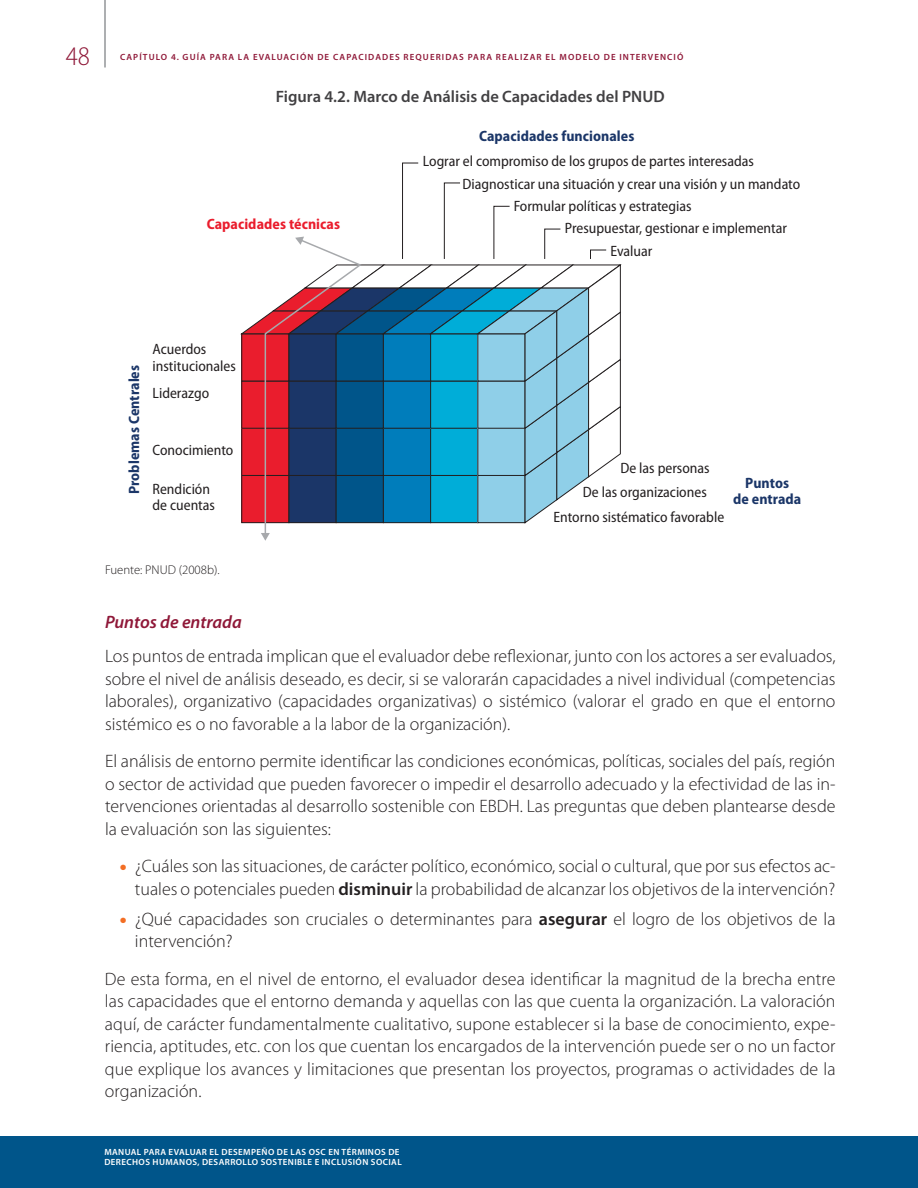
<style>
.page{position:relative;width:918px;height:1188px;background:#fff}
.page>*{position:absolute;margin:0;border:0;box-sizing:border-box;transform-origin:0 0}
.t1{font:300 semi-condensed 27px "Myriad Pro";color:#8f1838}
.t2{font:300 18px/22.5px "Myriad Pro";color:#231f20;text-align:justify}
.t3{font:italic 600 18px "Myriad Pro";color:#8f1838}
.t4{font:600 16.5px "Myriad Pro";color:#414042}
.t5{font:semi-condensed 15px/16.5px "Myriad Pro";color:#231f20}
.t6{font:700 semi-condensed 15px/16.5px "Myriad Pro";letter-spacing:.005em;color:#1b3668;text-align:center}
.t7{font:700 semi-condensed 15px "Myriad Pro";letter-spacing:.005em;color:#ea1d2d}
.t8{font:300 12.75px "Myriad Pro";color:#231f20}
.t9{font:600 9px/10.5px "Myriad Pro";letter-spacing:.045em;color:#fff}
.t10{font:600 9px "Myriad Pro";letter-spacing:.12em;color:#8f1838}
.s1{font-weight:900;font-stretch:semi-expanded;color:#f36e24}
.s2{font-weight:600}
</style>
<div class="page">
<div style="left:0;top:1136px;width:918px;height:52px;background:#00558a"></div>
<hr style="left:104px;top:0;width:2px;height:68px;background:#939598">
<svg style="left:241px;top:163px;width:380px;height:378px"></svg>
<h1 class="t1" style="left:66px;top:41px;width:26px">48</h1>
<p class="t10" style="left:120px;top:51px;width:30px">CAP ÍTULO</p>
<p class="t10" style="left:171px;top:51px;width:46px">4. GUÍA PARA</p>
<p class="t10" style="left:238px;top:51px;width:23px">LA EVALUACIÓN</p>
<p class="t10" style="left:317px;top:51px;width:23px">DE CAPACIDADES</p>
<p class="t10" style="left:404px;top:51px;width:27px">REQUERIDAS</p>
<p class="t10" style="left:468px;top:51px;width:7px">PARA</p>
<p class="t10" style="left:496px;top:51px;width:7px">REALI</p>
<p class="t10" style="left:524px;top:51px;width:44px">ZARELMODELO</p>
<p class="t10" style="left:604px;top:51px;width:23px">DE INTERVENCIÓ</p>
<p class="t4" style="left:276px;top:86px;width:390px">FIGURA 4.2. MARCO DE ANÁLISIS DE CAPACIDADES DEL PNUD</p>
<p class="t6" style="left:479px;top:127px;width:157px">Capacidades funcionales</p>
<p class="t7" style="left:207px;top:216px;width:135px">Capacidades técnicas</p>
<p class="t6" style="left:126px;top:494px;width:131px;rotate:-90deg">Problemas Centrales</p>
<p class="t5" style="left:153px;top:341px;width:85px">Acuerdos institucionales</p>
<p class="t5" style="left:153px;top:385px;width:58px">Liderazgo</p>
<p class="t5" style="left:153px;top:442px;width:82px">Conocimiento</p>
<p class="t5" style="left:153px;top:481px;width:64px">Rendición de cuentas</p>
<p class="t8" style="left:105px;top:562px;width:116px">Fuente: PNUD (2008b).</p>
<p class="t5" style="left:423px;top:153px;width:333px">Lograr el compromiso de los grupos de partes interesadas</p>
<p class="t5" style="left:463px;top:176px;width:339px">Diagnosticar una situación y crear una visión y un mandato</p>
<p class="t5" style="left:514px;top:198px;width:179px">Formular políticas y estrategias</p>
<p class="t5" style="left:610px;top:217px;width:178px;line-height:22.4px;text-indent:-45px">Presupuestar, gestionar e implementar<br>Evaluar</p>
<p class="t5" style="left:620px;top:460px;width:91px">De las personas</p>
<p class="t5" style="left:583px;top:484px;width:125px">De las organizaciones</p>
<p class="t5" style="left:553px;top:509px;width:172px">Entorno sistématico favorable</p>
<p class="t6" style="left:733px;top:475px;width:70px">Puntos<br>de entrada</p>
<p class="t3" style="left:105px;top:611px;width:138px">Puntos de entrada</p>
<p class="t2" style="left:105px;top:645px;width:732px">Los puntos de entrada implican que el evaluador debe reflexionar, junto con los actores a ser evaluados, sobre el nivel de análisis deseado, es decir, si se valorarán capacidades a nivel individual (competencias laborales), organizativo (capacidades organizativas) o sistémico (valorar el grado en que el entorno sistémico es o no favorable a la labor de la organización).</p>
<p class="t2" style="left:105px;top:750px;width:732px">El análisis de entorno permite identificar las condiciones económicas, políticas, sociales del país, región o sector de actividad que pueden favorecer o impedir el desarrollo adecuado y la efectividad de las in&shy;tervenciones orientadas al desarrollo sostenible con EBDH. Las preguntas que deben plantearse desde la evaluación son las siguientes:</p>
<p class="t2" style="left:120px;top:855px;width:717px;text-align:right"><span class="s1">•</span> ¿Cuáles son las situaciones, de carácter político, económico, social o cultural, que por sus efectos ac&shy;tuales o potenciales pueden <span class="s2">DISMINUIR</span> la probabilidad de alcanzar los objetivos de la intervención?</p>
<p class="t2" style="left:135px;top:907px;width:702px;text-indent:-15px"><span class="s1">•</span> ¿Qué capacidades son cruciales o determinantes para <span class="s2">ASEGURAR</span> el logro de los objetivos de la intervención?</p>
<p class="t2" style="left:105px;top:967px;width:732px">De esta forma, en el nivel de entorno, el evaluador desea identificar la magnitud de la brecha entre las capacidades que el entorno demanda y aquellas con las que cuenta la organización. La valoración aquí, de carácter fundamentalmente cualitativo, supone establecer si la base de conocimiento, expe&shy;riencia, aptitudes, etc. con los que cuentan los encargados de la intervención puede ser o no un factor que explique los avances y limitaciones que presentan los proyectos, programas o actividades de la organización.</p>
<p class="t9" style="left:104px;top:1146px;width:299px">MANUAL PARA EVALUAR EL DESEMPEÑO DE LAS OSC EN TÉRMINOS DE<br>DERECHOS HUMANOS, DESARROLLO SOSTENIBLE E INCLUSIÓN SOCIAL</p>
</div>
